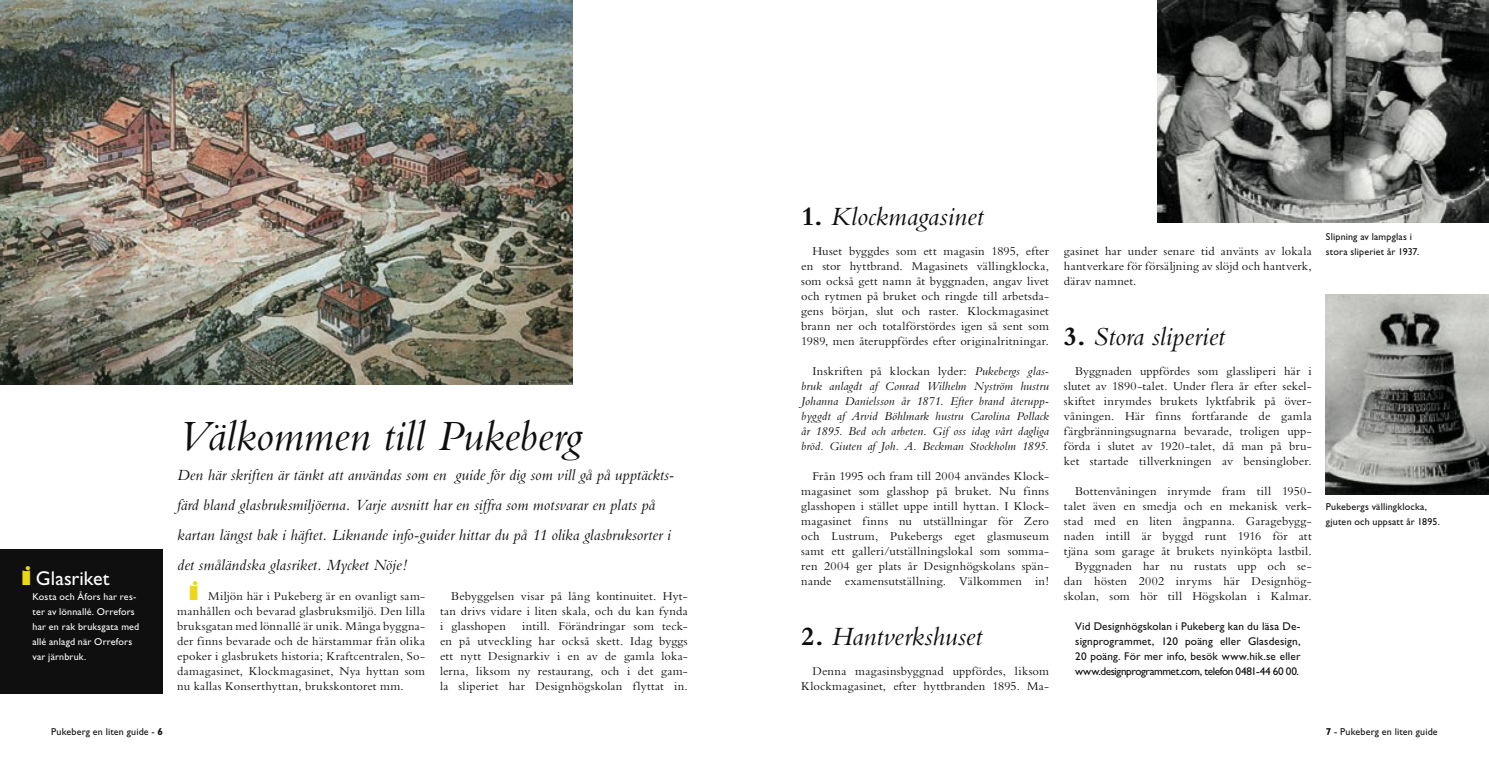
<style>
.page{position:relative;width:1489px;height:780px;background:#fff}
.page>*{position:absolute;margin:0;border:0;box-sizing:border-box;transform-origin:0 0}
.Storrubrik{font:italic 45px "Bembo";letter-spacing:-.005em;color:#0f0f0f}
.Mellanrubrik{font:italic 27.5px "Bembo";color:#0f0f0f}
.Underrubrik{font:20px "Gill Sans";letter-spacing:.005em;color:#fff}
.Ingress{font:italic 16.25px/30px "Bembo";color:#0f0f0f}
.Brödtext{font:12.5px/15px "Bembo";letter-spacing:.02em;color:#0f0f0f;text-align:justify}
.Brödtext-2{font:italic 12.5px/15px "Bembo";letter-spacing:.01em;color:#0f0f0f;text-align:justify}
.Faktatext_med_indrag{font:11.25px/15px "Gill Sans";letter-spacing:-.03em;color:#0f0f0f;text-align:justify}
.Bildtext{font:10px "Gill Sans";letter-spacing:.02em;color:#0f0f0f}
.Bildtext-2{font:10px/15px "Gill Sans";letter-spacing:.015em;color:#fff}
.s1{font-weight:800;font-size:25px;color:#ecd715}
.s2{font-family:"Gill Sans";font-weight:800;font-size:25px;color:#ecd715}
.s3{font-weight:700;font-style:normal}
.s4{font-style:normal}
.s5{font-weight:700}
</style>
<div class="page">
<img style="left:0;top:0;width:573px;height:384px">
<div style="left:0;top:549px;width:163px;height:145px;background:#0f0f0f"></div>
<img style="left:1325px;top:294px;width:163px;height:200px">
<img style="left:1157px;top:0;width:331px;height:222px">
<p class="Underrubrik" style="left:21px;top:567px;width:90px"><span class="s1">i</span> Glasriket</p>
<p class="Bildtext-2" style="left:33px;top:589px;width:108px">Kosta och Åfors har res&shy;ter av lönnallé. Orrefors har en rak bruksgata med allé anlagd när Orrefors var järnbruk.</p>
<p class="Storrubrik" style="left:177px;top:410px;width:406px">Välkommen till Pukeberg</p>
<p class="Ingress" style="left:177px;top:460px;width:498px">Den här skriften är tänkt att användas som en guide för dig som vill gå på upptäckts&shy;färd bland glasbruksmiljöerna. Varje avsnitt har en siffra som motsvarar en plats på kartan längst bak i häftet. Liknande info-guider hittar du på 11 olika glasbruksorter i det småländska glasriket. Mycket Nöje!</p>
<p class="Brödtext" style="left:177px;top:588px;width:249px;text-indent:11px"><span class="s2">i</span> Miljön här i Pukeberg är en ovanligt sam&shy;manhållen och bevarad glasbruksmiljö. Den lilla bruksgatan med lönnallé är unik. Många byggna&shy;der finns bevarade och de härstammar från olika epoker i glasbrukets historia; Kraftcentralen, So&shy;damagasinet, Klockmagasinet, Nya hyttan som nu kallas Konserthyttan, brukskontoret mm.</p>
<p class="Brödtext" style="left:440px;top:588px;width:249px;text-indent:11px">Bebyggelsen visar på lång kontinuitet. Hyt&shy;tan drivs vidare i liten skala, och du kan fynda i glasshopen</p>
<p class="Brödtext" style="left:440px;top:618px;width:249px;text-indent:82px">intill. Förändringar som teck&shy;en på utveckling har också skett. Idag byggs ett nytt Designarkiv i en av de gamla loka&shy;lerna, liksom ny restaurang, och i det gam&shy;la sliperiet har Designhögskolan flyttat in.</p>
<p class="Mellanrubrik" style="left:801px;top:200px;width:184px"><span class="s3">1.</span> Klockmagasinet</p>
<p class="Brödtext" style="left:801px;top:243px;width:249px;text-indent:11px">Huset byggdes som ett magasin 1895, efter en stor hyttbrand. Magasinets vällingklocka, som också gett namn åt byggnaden, angav livet och rytmen på bruket och ringde till arbetsda&shy;gens början, slut och raster. Klockmagasinet brann ner och totalförstördes igen så sent som 1989, men återuppfördes efter originalritningar.</p>
<p class="Brödtext-2" style="left:801px;top:363px;width:249px;text-indent:11px"><span class="s4">Inskriften på klockan lyder:</span> Pukebergs glas&shy;bruk anlagdt af Conrad Wilhelm Nyström hustru Johanna Danielsson år 1871. Efter brand återupp&shy;byggdt af Arvid Böhlmark hustru Carolina Pollack år 1895. Bed och arbeten. Gif oss idag vårt dagliga bröd. Giuten af Joh. A. Beckman Stockholm 1895.</p>
<p class="Brödtext" style="left:801px;top:468px;width:249px;text-indent:11px">Från 1995 och fram till 2004 användes Klock&shy;magasinet som glasshop på bruket. Nu finns glasshopen i stället uppe intill hyttan. I Klock&shy;magasinet finns nu utställningar för Zero och Lustrum, Pukebergs eget glasmuseum samt ett galleri/utställningslokal som somma&shy;ren 2004 ger plats år Designhögskolans spän&shy;nande examensutställning. Välkommen in!</p>
<p class="Mellanrubrik" style="left:801px;top:620px;width:183px"><span class="s3">2.</span> Hantverkshuset</p>
<p class="Brödtext" style="left:801px;top:663px;width:249px;text-align:right">Denna magasinsbyggnad uppfördes, liksom<br>Klockmagasinet, efter hyttbranden 1895. Ma-</p>
<p class="Brödtext" style="left:1063px;top:243px;width:249px">gasinet har under senare tid använts av lokala hantverkare för försäljning av slöjd och hantverk, därav namnet.</p>
<p class="Bildtext" style="left:1325px;top:231px;width:87px">Slipning av lampglas i</p>
<p class="Bildtext" style="left:1325px;top:246px;width:95px">stora sliperiet år 1937.</p>
<p class="Mellanrubrik" style="left:1063px;top:320px;width:163px"><span class="s3">3.</span> Stora sliperiet</p>
<p class="Brödtext" style="left:1063px;top:363px;width:249px;text-indent:11px">Byggnaden uppfördes som glassliperi här i slutet av 1890-talet. Under flera år efter sekel&shy;skiftet inrymdes brukets lyktfabrik på över&shy;våningen. Här finns fortfarande de gamla färgbränningsugnarna bevarade, troligen upp&shy;förda i slutet av 1920-talet, då man på bru&shy;ket startade tillverkningen av bensinglober.</p>
<p class="Brödtext" style="left:1063px;top:483px;width:249px;text-indent:11px">Bottenvåningen inrymde fram till 1950- talet även en smedja och en mekanisk verk&shy;stad med en liten ångpanna. Garagebygg&shy;naden intill är byggd runt 1916 för att tjäna som garage åt brukets nyinköpta lastbil.</p>
<p class="Brödtext" style="left:1063px;top:558px;width:249px;text-indent:11px">Byggnaden har nu rustats upp och se&shy;dan hösten 2002 inryms här Designhög&shy;skolan, som hör till Högskolan i Kalmar.</p>
<p class="Faktatext_med_indrag" style="left:1075px;top:619px;width:227px">Vid Designhögskolan i Pukeberg kan du läsa De&shy;signprogrammet, 120 poäng eller Glasdesign, 20 poäng. För mer info, besök www.hik.se eller www.designprogrammet.com, telefon 0481-44 60 00.</p>
<p class="Bildtext" style="left:1325px;top:501px;width:102px">Pukebergs vällingklocka,</p>
<p class="Bildtext" style="left:1325px;top:516px;width:115px">gjuten och uppsatt år 1895.</p>
<p class="Bildtext" style="left:51px;top:726px;width:113px">Pukeberg en liten guide - <span class="s5">6</span></p>
<p class="Bildtext" style="left:1325px;top:726px;width:113px"><span class="s5">7</span> - Pukeberg en liten guide</p>
</div>
